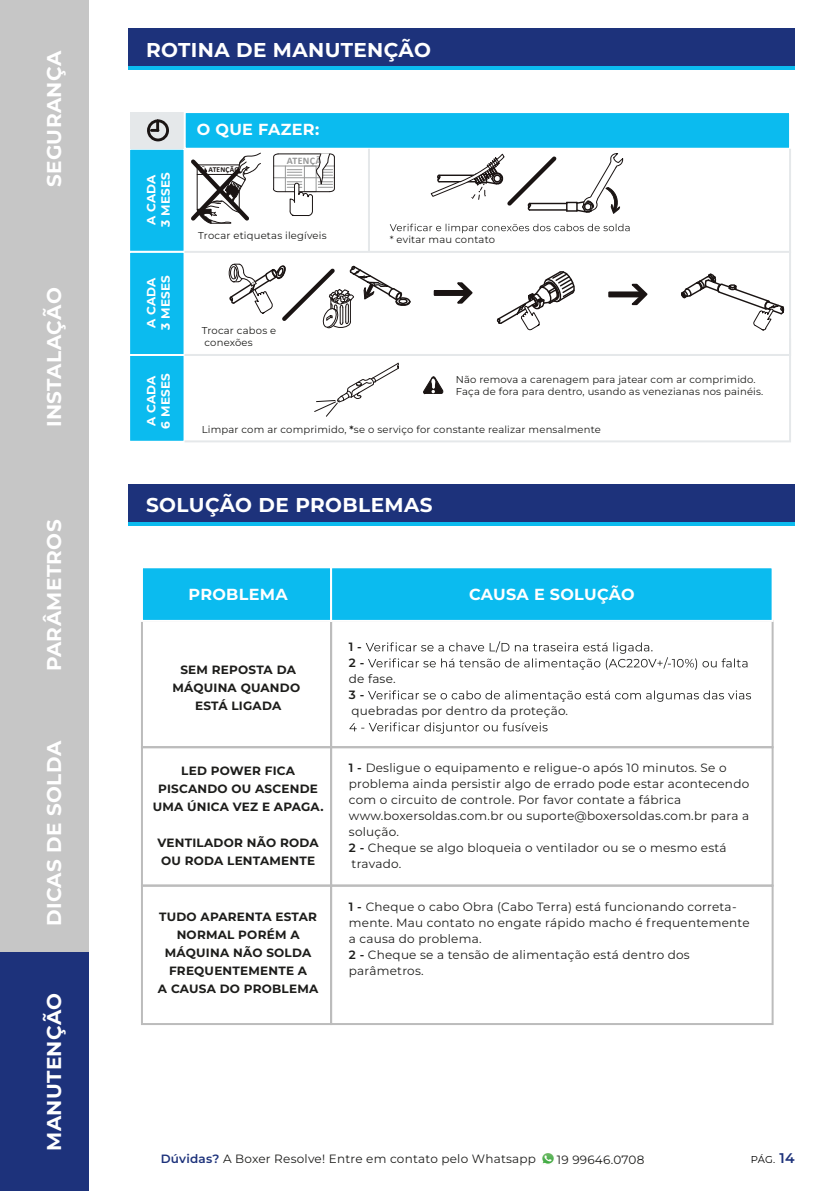
<style>
.page{position:relative;width:823px;height:1191px;background:#fff}
.page>*{position:absolute;margin:0;border:0;box-sizing:border-box;transform-origin:0 0}
.t1{font:700 20px "Montserrat";letter-spacing:.02em;color:#fff}
.t2{font:700 16px "Montserrat";letter-spacing:.02em;color:#fff}
.t3{font:12px/16px "Montserrat";letter-spacing:.02em;color:#1d1d1b}
.t4{font:700 12px/18px "Montserrat";letter-spacing:.02em;color:#1d1d1b;text-align:center}
.t5{font:700 12px/14.4px "Montserrat";letter-spacing:.02em;color:#fff}
.t6{font:600 12px/16px "Montserrat";color:#1d1d1b}
.t7{font:10px/12px "Montserrat";letter-spacing:.02em;color:#1d1d1b}
.t8{font:700 10px "Calibri";letter-spacing:.03em;color:#969797}
.t9{font:10px "Montserrat";color:#000}
.t10{font:700 7.4px "Calibri";letter-spacing:.03em;color:#1a1413}
.s1{font-weight:600}
.s2{color:#fff}
.s3{font-weight:600;color:#1d327b}
.s4{font-weight:600;font-size:14px;color:#1d327b}
</style>
<div class="page">
<div style="left:141px;top:620px;width:191px;height:128px;border:2px solid #bcbcbc"></div>
<div style="left:330px;top:620px;width:443px;height:128px;border:2px solid #bcbcbc"></div>
<div style="left:141px;top:566px;width:191px;height:56px;background:#0bbbef;border:2px solid #fff"></div>
<div style="left:330px;top:566px;width:443px;height:56px;background:#0bbbef;border:2px solid #fff"></div>
<svg style="left:365px;top:641px;width:382px;height:29px"></svg>
<svg style="left:368px;top:690px;width:382px;height:12px"></svg>
<svg style="left:349px;top:722px;width:198px;height:11px"></svg>
<div style="left:141px;top:746px;width:191px;height:140px;border:2px solid #bcbcbc"></div>
<div style="left:330px;top:746px;width:443px;height:140px;border:2px solid #bcbcbc"></div>
<div style="left:141px;top:884px;width:191px;height:141px;border:2px solid #bcbcbc"></div>
<div style="left:330px;top:884px;width:443px;height:141px;border:2px solid #bcbcbc"></div>
<div style="left:128px;top:484px;width:666px;height:41px;background:#1d327b"></div>
<hr style="left:128px;top:522px;width:666px;height:3px;background:#0bbbef">
<div style="left:0;top:0;width:88px;height:238px;background:#c6c6c6"></div>
<div style="left:0;top:238px;width:88px;height:238px;background:#c6c6c6"></div>
<div style="left:0;top:476px;width:88px;height:238px;background:#c6c6c6"></div>
<div style="left:0;top:714px;width:88px;height:238px;background:#c6c6c6"></div>
<div style="left:0;top:952px;width:88px;height:239px;background:#1d327b"></div>
<svg style="left:542px;top:1153px;width:11px;height:11px"></svg>
<div style="left:128px;top:148px;width:57px;height:105px;background:#0bbbef;border:2px solid #fff"></div>
<div style="left:128px;top:251px;width:57px;height:105px;background:#0bbbef;border:2px solid #fff"></div>
<div style="left:128px;top:354px;width:57px;height:89px;background:#0bbbef;border:2px solid #fff"></div>
<div style="left:130px;top:112px;width:54px;height:37px;background:#e5e8ea"></div>
<div style="left:147px;top:119px;width:22px;height:22px;border:3px solid #1a1413;border-radius:50%"></div>
<svg style="left:151px;top:122px;width:8px;height:10px"></svg>
<div style="left:184px;top:111px;width:606px;height:39px;background:#0bbbef;border:2px solid #fff"></div>
<svg style="left:182px;top:147px;width:609px;height:103px"></svg>
<svg style="left:182px;top:250px;width:609px;height:86px"></svg>
<svg style="left:182px;top:336px;width:609px;height:107px"></svg>
<hr style="left:368px;top:149px;width:2px;height:103px;background:#e5e8ea">
<div style="left:128px;top:28px;width:666px;height:42px;background:#1d327b"></div>
<hr style="left:128px;top:67px;width:666px;height:3px;background:#0bbbef">
<h1 class="t1" style="left:41px;top:187px;width:138px;rotate:-90deg">SEGURANÇA</h1>
<h1 class="t1" style="left:41px;top:427px;width:141px;rotate:-90deg">INSTALAÇÃO</h1>
<h1 class="t1" style="left:41px;top:671px;width:153px;rotate:-90deg">PARÂMETROS</h1>
<h1 class="t1" style="left:41px;top:926px;width:187px;rotate:-90deg">DICAS DE SOLDA</h1>
<h1 class="t1" style="left:41px;top:1150px;width:159px;rotate:-90deg">MANUTENÇÃO</h1>
<h1 class="t1" style="left:146px;top:36px;width:286px">ROTINA DE MANUTENÇÃO</h1>
<p class="t5" style="left:144px;top:227px;width:56px;rotate:-90deg">A CADA<br>3 MESES</p>
<p class="t5" style="left:144px;top:330px;width:56px;rotate:-90deg">A CADA<br>3 MESES</p>
<p class="t5" style="left:144px;top:429px;width:57px;rotate:-90deg">A CADA<br>6 MESES</p>
<h2 class="t2" style="left:197px;top:119px;width:124px">O QUE FAZER:</h2>
<p class="t10" style="left:208px;top:164px;width:33px">ATENÇÃO</p>
<p class="t8" style="left:287px;top:153px;width:43px">ATENÇÃO</p>
<p class="t7" style="left:198px;top:229px;width:130px">Trocar etiquetas ilegíveis</p>
<p class="t7" style="left:389px;top:233px;width:107px">* evitar mau contato</p>
<p class="t7" style="left:201px;top:324px;width:76px">Trocar cabos e conexões</p>
<p class="t7" style="left:455px;top:373px;width:309px">Não remova a carenagem para jatear com ar comprimido.<br>Faça de fora para dentro, usando as venezianas nos painéis.</p>
<p class="t7" style="left:201px;top:423px;width:400px">Limpar com ar comprimido, <span class="s1">*</span>se o serviço for constante realizar mensalmente</p>
<h1 class="t1" style="left:146px;top:492px;width:288px">SOLUÇÃO DE PROBLEMAS</h1>
<h2 class="t2" style="left:188px;top:584px;width:101px">PROBLEMA</h2>
<h2 class="t2" style="left:468px;top:584px;width:167px">CAUSA E SOLUÇÃO</h2>
<p class="t4" style="left:172px;top:660px;width:129px">SEM REPOSTA DA<br>MÁQUINA QUANDO<br>ESTÁ LIGADA</p>
<p class="t4" style="left:152px;top:761px;width:172px">LED POWER FICA<br>PISCANDO OU ASCENDE<br>UMA ÚNICA VEZ E APAGA.</p>
<p class="t4" style="left:157px;top:833px;width:162px;text-align:left">VENTILADOR NÃO RODA<br>OU RODA LENTAMENTE</p>
<p class="t6" style="left:349px;top:639px;width:17px">1 -<br>2 -</p>
<p class="t3" style="left:349px;top:671px;width:48px">de fase.</p>
<p class="t3" style="left:349px;top:687px;width:220px"><span class="s1">3 -<br></span><span class="s2">.</span>quebradas por dentro da proteção.</p>
<p class="t3" style="left:349px;top:759px;width:401px"><span class="s1">1 -</span> Desligue o equipamento e religue-o após 10 minutos. Se o problema ainda persistir algo de errado pode estar acontecendo com o circuito de controle. Por favor contate a fábrica www.boxersoldas.com.br ou suporte@boxersoldas.com.br para a solução.<br><span class="s1">2 -</span> Cheque se algo bloqueia o ventilador ou se o mesmo está <span class="s2">.</span>travado.</p>
<p class="t4" style="left:158px;top:907px;width:162px">TUDO APARENTA ESTAR<br>NORMAL PORÉM A<br>MÁQUINA NÃO SOLDA<br>FREQUENTEMENTE A<br>A CAUSA DO PROBLEMA</p>
<p class="t3" style="left:349px;top:898px;width:402px"><span class="s1">1 -</span> Cheque o cabo Obra (Cabo Terra) está funcionando correta&shy;mente. Mau contato no engate rápido macho é frequentemente a causa do problema.<br><span class="s1">2 -</span> Cheque se a tensão de alimentação está dentro dos parâmetros.</p>
<p class="t3" style="left:161px;top:1150px;width:376px"><span class="s3">Dúvidas?</span> A Boxer Resolve! Entre em contato pelo Whatsapp</p>
<p class="t3" style="left:556px;top:1151px;width:89px">19 99646.0708</p>
<p class="t9" style="left:750px;top:1152px;width:45px">PÁG. <span class="s4">14</span></p>
</div>
